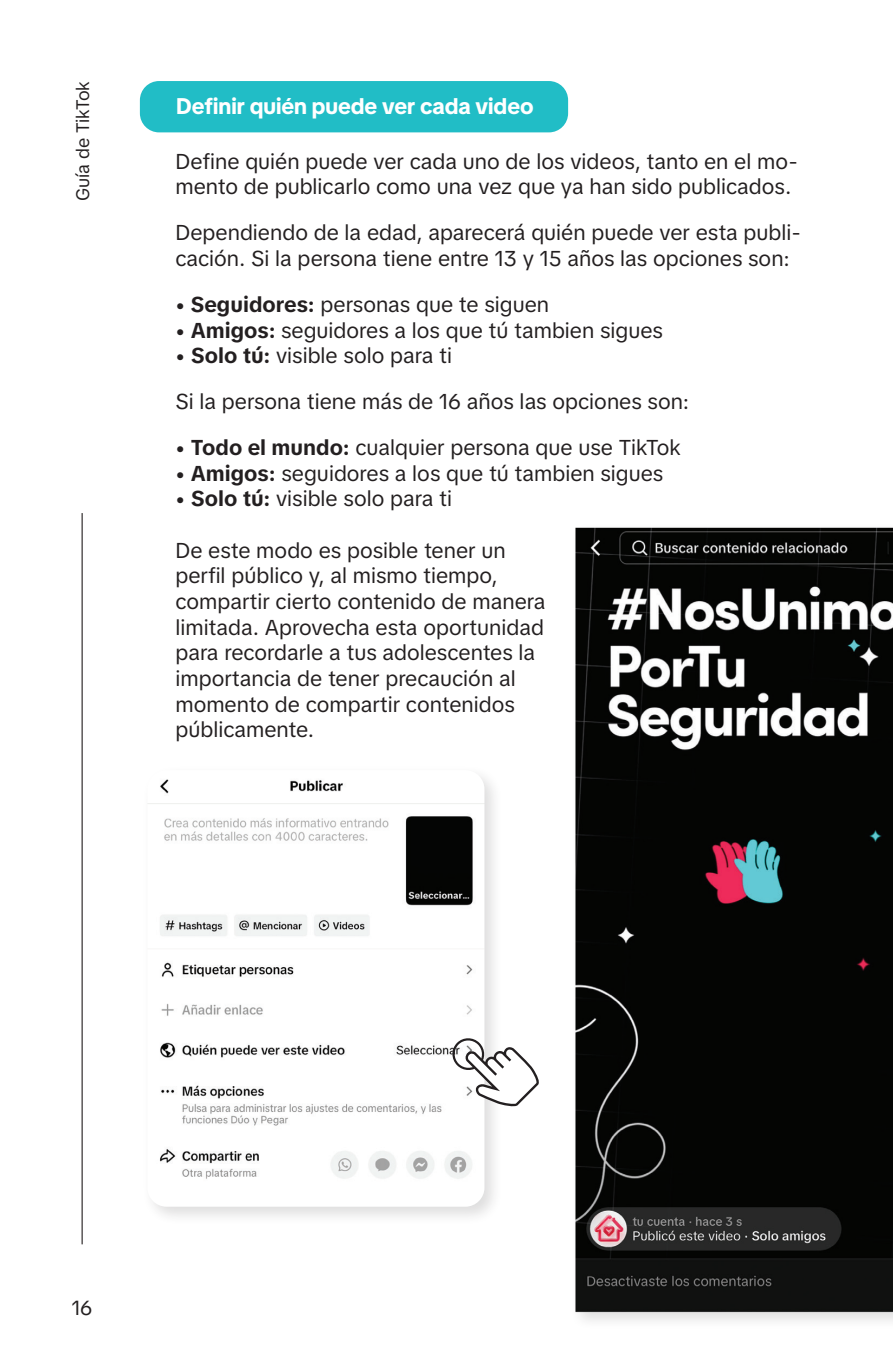
<style>
.page{position:relative;width:893px;height:1372px;background:#fff}
.page>*{position:absolute;margin:0;border:0;box-sizing:border-box;transform-origin:0 0}
.t1{font:700 22.5px "Tik Tok Sans Display";color:#fff}
.t2{font:21.38px/25.7px "Tik Tok Sans Text";color:#231f20}
.t3{font:20.25px "Tik Tok Sans Text";color:#231f20}
.t4{font:18px "Tik Tok Sans Text";color:#231f20}
.s1{font-weight:700}
</style>
<div class="page">
<hr style="left:82px;top:513px;width:1px;height:731px;background:#231f20">
<div style="left:140px;top:81px;width:428px;height:51px;background:#21bdc6;border-radius:19px"></div>
<img style="left:575px;top:527px;width:318px;height:794px">
<div style="left:141px;top:764px;width:362px;height:461px;background:#231f20;opacity:.15"></div>
<img style="left:147px;top:770px;width:337px;height:436px">
<svg style="left:451px;top:1036px;width:88px;height:71px"></svg>
<p class="t4" style="left:69px;top:201px;width:122px;rotate:-90deg">Guía de TikTok</p>
<p class="t1" style="left:176px;top:91px;width:359px">Definir quién puede ver cada video</p>
<p class="t2" style="left:175px;top:147px;width:624px">Define quién puede ver cada uno de los videos, tanto en el mo&shy;mento de publicarlo como una vez que ya han sido publicados.</p>
<p class="t2" style="left:175px;top:218px;width:627px">Dependiendo de la edad, aparecerá quién puede ver esta publi&shy;cación. Si la persona tiene entre 13 y 15 años las opciones son:</p>
<p class="t2" style="left:175px;top:290px;width:375px">• <span class="s1">Seguidores:</span> personas que te siguen</p>
<p class="t2" style="left:175px;top:315px;width:489px">• <span class="s1">Amigos:</span> seguidores a los que tú tambien sigues</p>
<p class="t2" style="left:175px;top:341px;width:278px">• <span class="s1">Solo tú:</span> visible solo para ti</p>
<p class="t2" style="left:175px;top:387px;width:515px">Si la persona tiene más de 16 años las opciones son:</p>
<p class="t2" style="left:175px;top:433px;width:507px">• <span class="s1">Todo el mundo:</span> cualquier persona que use TikTok</p>
<p class="t2" style="left:175px;top:458px;width:489px">• <span class="s1">Amigos:</span> seguidores a los que tú tambien sigues</p>
<p class="t2" style="left:175px;top:484px;width:278px">• <span class="s1">Solo tú:</span> visible solo para ti</p>
<p class="t2" style="left:175px;top:535px;width:372px">De este modo es posible tener un perfil público y, al mismo tiempo, compartir cierto contenido de manera limitada. Aprovecha esta oportunidad para recordarle a tus adolescentes la importancia de tener precaución al momento de compartir contenidos públicamente.</p>
<p class="t3" style="left:72px;top:1292px;width:22px">16</p>
</div>
